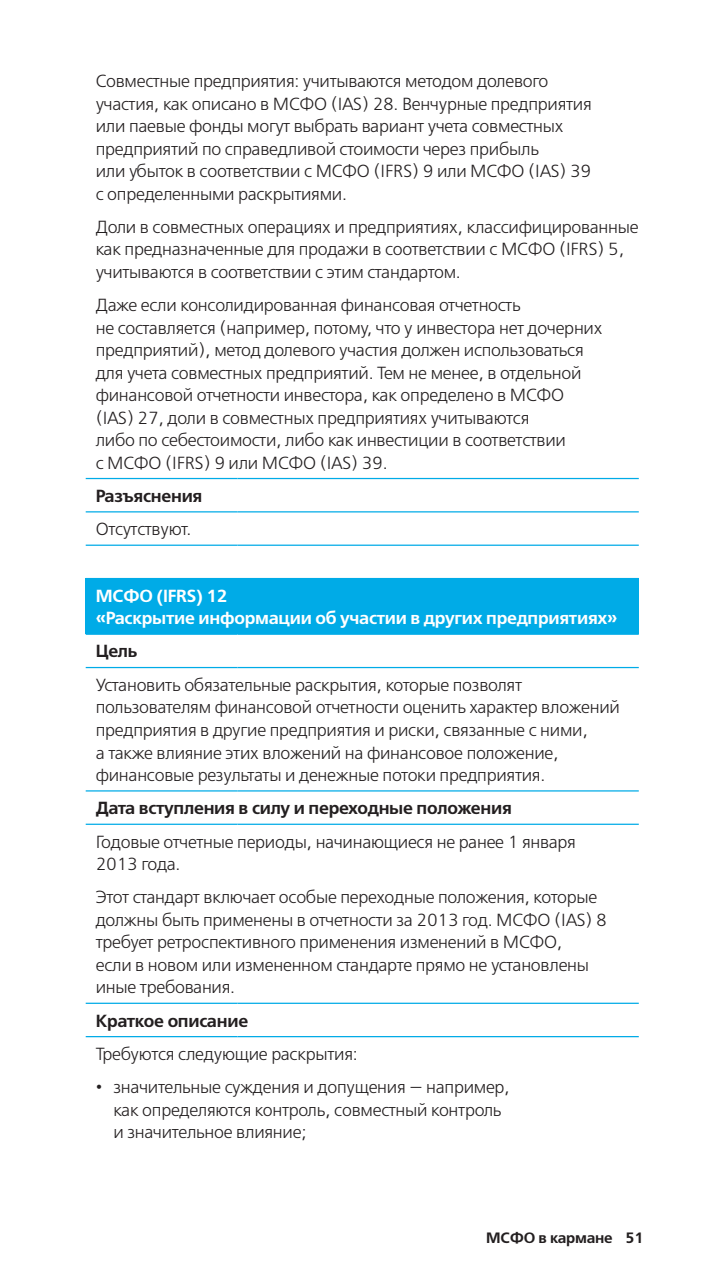
<style>
.page{position:relative;width:702px;height:1276px;background:#fff}
.page>*{position:absolute;margin:0;border:0;box-sizing:border-box;transform-origin:0 0}
.t1{font:300 17.5px/22.5px "Free Set";letter-spacing:-.015em;color:#231f20}
.t2{font:600 17.5px "Free Set";letter-spacing:-.015em;color:#231f20}
.t3{font:600 17.5px/22.5px "Free Set";letter-spacing:-.015em;color:#fff}
.t4{font:600 15px "Free Set";letter-spacing:-.015em;color:#231f20}
</style>
<div class="page">
<div style="left:86px;top:578px;width:552px;height:56px;background:#00abe7"></div>
<hr style="left:86px;top:478px;width:151px;height:1px;background:#00abe7">
<hr style="left:237px;top:478px;width:401px;height:1px;background:#00abe7">
<hr style="left:86px;top:511px;width:151px;height:1px;background:#00abe7">
<hr style="left:237px;top:511px;width:401px;height:1px;background:#00abe7">
<hr style="left:86px;top:544px;width:151px;height:2px;background:#00abe7">
<hr style="left:237px;top:544px;width:401px;height:2px;background:#00abe7">
<hr style="left:86px;top:633px;width:151px;height:2px;background:#00abe7">
<hr style="left:237px;top:633px;width:401px;height:2px;background:#00abe7">
<hr style="left:86px;top:667px;width:151px;height:1px;background:#00abe7">
<hr style="left:237px;top:667px;width:401px;height:1px;background:#00abe7">
<hr style="left:86px;top:790px;width:151px;height:1px;background:#00abe7">
<hr style="left:237px;top:790px;width:401px;height:1px;background:#00abe7">
<hr style="left:86px;top:823px;width:151px;height:2px;background:#00abe7">
<hr style="left:237px;top:823px;width:401px;height:2px;background:#00abe7">
<hr style="left:86px;top:1002px;width:151px;height:2px;background:#00abe7">
<hr style="left:237px;top:1002px;width:401px;height:2px;background:#00abe7">
<hr style="left:86px;top:1036px;width:151px;height:1px;background:#00abe7">
<hr style="left:237px;top:1036px;width:401px;height:1px;background:#00abe7">
<p class="t1" style="left:96px;top:70px;width:497px">Совместные предприятия: учитываются методом долевого участия, как описано в МСФО (IAS) 28. Венчурные предприятия или паевые фонды могут выбрать вариант учета совместных предприятий по справедливой стоимости через прибыль<br>или убыток в соответствии с МСФО (IFRS) 9 или МСФО (IAS) 39 с определенными раскрытиями.</p>
<p class="t1" style="left:96px;top:216px;width:544px">Доли в совместных операциях и предприятиях, классифицированные как предназначенные для продажи в соответствии с МСФО (IFRS) 5, учитываются в соответствии с этим стандартом.</p>
<p class="t1" style="left:96px;top:294px;width:508px">Даже если консолидированная финансовая отчетность<br>не составляется (например, потому, что у инвестора нет дочерних предприятий), метод долевого участия должен использоваться для учета совместных предприятий. Тем не менее, в отдельной финансовой отчетности инвестора, как определено в МСФО (IAS) 27, доли в совместных предприятиях учитываются<br>либо по себестоимости, либо как инвестиции в соответствии<br>с МСФО (IFRS) 9 или МСФО (IAS) 39.</p>
<p class="t2" style="left:96px;top:485px;width:108px">Разъяснения</p>
<p class="t1" style="left:96px;top:518px;width:97px">Отсутствуют.</p>
<p class="t3" style="left:96px;top:585px;width:523px">МСФО (IFRS) 12<br>«Раскрытие информации об участии в других предприятиях»</p>
<p class="t2" style="left:96px;top:641px;width:43px">Цель</p>
<p class="t1" style="left:96px;top:674px;width:526px">Установить обязательные раскрытия, которые позволят пользователям финансовой отчетности оценить характер вложений предприятия в другие предприятия и риски, связанные с ними,<br>а также влияние этих вложений на финансовое положение, финансовые результаты и денежные потоки предприятия.</p>
<p class="t2" style="left:96px;top:797px;width:417px">Дата вступления в силу и переходные положения</p>
<p class="t1" style="left:96px;top:831px;width:481px">Годовые отчетные периоды, начинающиеся не ранее 1 января<br>2013 года.</p>
<p class="t1" style="left:96px;top:886px;width:512px">Этот стандарт включает особые переходные положения, которые должны быть применены в отчетности за 2013 год. МСФО (IAS) 8 требует ретроспективного применения изменений в МСФО,<br>если в новом или измененном стандарте прямо не установлены иные требования.</p>
<p class="t2" style="left:96px;top:1010px;width:154px">Краткое описание</p>
<p class="t1" style="left:96px;top:1043px;width:263px">Требуются следующие раскрытия:</p>
<p class="t1" style="left:113px;top:1076px;width:398px;text-indent:-18px">• значительные суждения и допущения — например, как определяются контроль, совместный контроль и значительное влияние;</p>
<p class="t4" style="left:486px;top:1228px;width:159px">МСФО в кармане 51</p>
</div>
